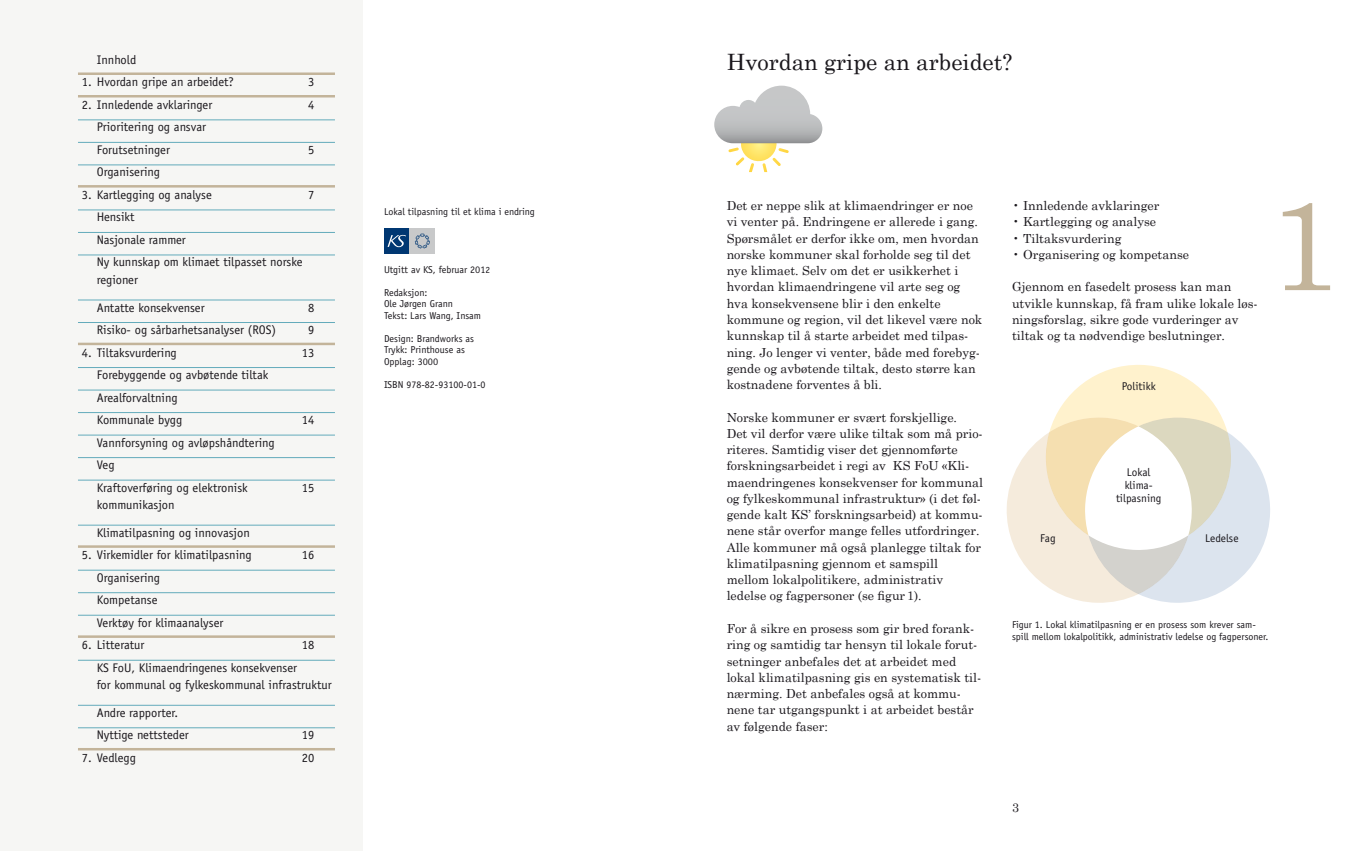
<style>
.page{position:relative;width:1347px;height:851px;background:#fff}
.page>*{position:absolute;margin:0;border:0;box-sizing:border-box;transform-origin:0 0}
.t1{font:128.38px "Century Schoolbook";color:#c3b49a}
.t2{font:22.5px "Century Schoolbook";color:#1a171c}
.t3{font:12.5px/16.2px "Century Schoolbook";color:#1a171c}
.t4{font:12.5px/22.5px "Officina Sans";color:#1a171c}
.t5{font:11.25px/12.9px "Officina Sans";color:#1a171c;text-align:center}
.t6{font:10px/11.5px "Officina Sans";color:#1a171c}
.s1{font-size:9.38px}
</style>
<div class="page">
<div style="left:0;top:0;width:363px;height:850px;background:#f6f6f4"></div>
<div style="left:384px;top:228px;width:25px;height:26px;background:#003772"></div>
<div style="left:409px;top:228px;width:26px;height:26px;background:#c8c9ca"></div>
<svg style="left:387px;top:235px;width:19px;height:12px"></svg>
<svg style="left:415px;top:233px;width:15px;height:15px"></svg>
<svg style="left:1006px;top:365px;width:264px;height:237px"></svg>
<svg style="left:714px;top:86px;width:108px;height:86px"></svg>
<hr style="left:78px;top:72px;width:257px;height:3px;background:#c3b49a">
<hr style="left:78px;top:95px;width:257px;height:2px;background:#c3b49a">
<hr style="left:78px;top:120px;width:257px;height:1px;background:#63abbb">
<hr style="left:78px;top:142px;width:257px;height:1px;background:#63abbb">
<hr style="left:78px;top:165px;width:257px;height:1px;background:#63abbb">
<hr style="left:78px;top:185px;width:257px;height:2px;background:#c3b49a">
<hr style="left:78px;top:210px;width:257px;height:1px;background:#63abbb">
<hr style="left:78px;top:232px;width:257px;height:1px;background:#63abbb">
<hr style="left:78px;top:255px;width:257px;height:1px;background:#63abbb">
<hr style="left:78px;top:300px;width:257px;height:1px;background:#63abbb">
<hr style="left:78px;top:322px;width:257px;height:1px;background:#63abbb">
<hr style="left:78px;top:342px;width:257px;height:3px;background:#c3b49a">
<hr style="left:78px;top:367px;width:257px;height:1px;background:#63abbb">
<hr style="left:78px;top:390px;width:257px;height:1px;background:#63abbb">
<hr style="left:78px;top:412px;width:257px;height:1px;background:#63abbb">
<hr style="left:78px;top:435px;width:257px;height:1px;background:#63abbb">
<hr style="left:78px;top:457px;width:257px;height:1px;background:#63abbb">
<hr style="left:78px;top:480px;width:257px;height:1px;background:#63abbb">
<hr style="left:78px;top:525px;width:257px;height:1px;background:#63abbb">
<hr style="left:78px;top:545px;width:257px;height:2px;background:#c3b49a">
<hr style="left:78px;top:570px;width:257px;height:1px;background:#63abbb">
<hr style="left:78px;top:592px;width:257px;height:1px;background:#63abbb">
<hr style="left:78px;top:615px;width:257px;height:1px;background:#63abbb">
<hr style="left:78px;top:635px;width:257px;height:2px;background:#c3b49a">
<hr style="left:78px;top:660px;width:257px;height:1px;background:#63abbb">
<hr style="left:78px;top:705px;width:257px;height:1px;background:#63abbb">
<hr style="left:78px;top:727px;width:257px;height:1px;background:#63abbb">
<hr style="left:78px;top:747px;width:257px;height:3px;background:#c3b49a">
<p class="t4" style="left:97px;top:48px;width:41px">Innhold</p>
<p class="t4" style="left:82px;top:71px;width:154px">1. Hvordan gripe an arbeidet?</p>
<p class="t4" style="left:308px;top:71px;width:8px">3</p>
<p class="t4" style="left:82px;top:93px;width:132px">2. Innledende avklaringer</p>
<p class="t4" style="left:308px;top:93px;width:8px">4</p>
<p class="t4" style="left:97px;top:116px;width:111px">Prioritering og ansvar<br>Forutsetninger</p>
<p class="t4" style="left:308px;top:138px;width:8px">5</p>
<p class="t4" style="left:97px;top:161px;width:65px">Organisering</p>
<p class="t4" style="left:82px;top:183px;width:132px">3. Kartlegging og analyse</p>
<p class="t4" style="left:308px;top:183px;width:8px">7</p>
<p class="t4" style="left:97px;top:206px;width:207px">Hensikt<br>Nasjonale rammer<br>Ny kunnskap om klimaet tilpasset norske</p>
<p class="t4" style="left:97px;top:268px;width:43px">regioner</p>
<p class="t4" style="left:97px;top:296px;width:109px">Antatte konsekvenser</p>
<p class="t4" style="left:308px;top:296px;width:8px">8</p>
<p class="t4" style="left:97px;top:318px;width:181px">Risiko- og sårbarhetsanalyser (ROS)</p>
<p class="t4" style="left:308px;top:318px;width:8px">9</p>
<p class="t4" style="left:82px;top:341px;width:97px">4. Tiltaksvurdering</p>
<p class="t4" style="left:302px;top:341px;width:14px">13</p>
<p class="t4" style="left:97px;top:363px;width:173px">Forebyggende og avbøtende tiltak<br>Arealforvaltning<br>Kommunale bygg</p>
<p class="t4" style="left:302px;top:408px;width:14px">14</p>
<p class="t4" style="left:97px;top:431px;width:179px">Vannforsyning og avløpshåndtering<br>Veg<br>Kraftoverføring og elektronisk</p>
<p class="t4" style="left:302px;top:476px;width:14px">15</p>
<p class="t4" style="left:97px;top:493px;width:79px">kommunikasjon</p>
<p class="t4" style="left:97px;top:521px;width:155px">Klimatilpasning og innovasjon</p>
<p class="t4" style="left:82px;top:543px;width:171px">5. Virkemidler for klimatilpasning</p>
<p class="t4" style="left:302px;top:543px;width:14px">16</p>
<p class="t4" style="left:97px;top:566px;width:128px">Organisering<br>Kompetanse<br>Verktøy for klimaanalyser</p>
<p class="t4" style="left:82px;top:633px;width:64px">6. Litteratur</p>
<p class="t4" style="left:302px;top:633px;width:14px">18</p>
<p class="t4" style="left:97px;top:658px;width:236px;line-height:17.5px">KS FoU, Klimaendringenes konsekvenser<br>for kommunal og fylkeskommunal infrastruktur</p>
<p class="t4" style="left:97px;top:701px;width:93px">Andre rapporter.<br>Nyttige nettsteder</p>
<p class="t4" style="left:302px;top:723px;width:14px">19</p>
<p class="t4" style="left:82px;top:746px;width:56px">7. Vedlegg</p>
<p class="t4" style="left:302px;top:746px;width:14px">20</p>
<p class="t6" style="left:384px;top:206px;width:152px">Lokal tilpasning til et klima i endring</p>
<p class="t6" style="left:384px;top:263px;width:108px">Utgitt av KS, februar 2<span class="s1">O</span>1<span class="s1">2</span></p>
<p class="t6" style="left:384px;top:286px;width:99px">Redaksjon:<br>Ole Jørgen Grann<br>Tekst: Lars Wang, Insam</p>
<p class="t6" style="left:384px;top:332px;width:92px">Design: Brandworks as<br>Trykk: Printhouse as<br>Opplag: 3<span class="s1">OOO</span></p>
<p class="t6" style="left:384px;top:378px;width:103px">ISBN 978-82-93100-01-0</p>
<h2 class="t2" style="left:726px;top:48px;width:287px">Hvordan gripe an arbeidet?</h2>
<p class="t3" style="left:726px;top:197px;width:257px">Det er neppe slik at klimaendringer er noe vi venter på. Endringene er allerede i gang.<br>Spørsmålet er derfor ikke om, men hvordan norske kommuner skal forholde seg til det nye klimaet. Selv om det er usikkerhet i hvordan klimaendringene vil arte seg og hva konsekvensene blir i den enkelte kommune og region, vil det likevel være nok kunnskap til å starte arbeidet med tilpas&shy;ning. Jo lenger vi venter, både med forebyg&shy;gende og avbøtende tiltak, desto større kan kostnadene forventes å bli.</p>
<p class="t3" style="left:726px;top:408px;width:258px">Norske kommuner er svært forskjellige.<br>Det vil derfor være ulike tiltak som må prio&shy;riteres. Samtidig viser det gjennomførte forskningsarbeidet i regi av KS FoU «Kli&shy;maendringenes konsekvenser for kommunal og fylkeskommunal infrastruktur» (i det føl&shy;gende kalt KS’ forskningsarbeid) at kommu&shy;nene står overfor mange felles utfordringer.<br>Alle kommuner må også planlegge tiltak for klimatilpasning gjennom et samspill mellom lokalpolitikere, administrativ ledelse og fagpersoner (se figur 1).</p>
<p class="t3" style="left:726px;top:620px;width:256px">For å sikre en prosess som gir bred forank&shy;ring og samtidig tar hensyn til lokale forut&shy;setninger anbefales det at arbeidet med lokal klimatilpasning gis en systematisk til&shy;nærming. Det anbefales også at kommu&shy;nene tar utgangspunkt i at arbeidet består av følgende faser:</p>
<p class="t3" style="left:1012px;top:197px;width:149px">• Innledende avklaringer</p>
<p class="t3" style="left:1012px;top:213px;width:146px">• Kartlegging og analyse</p>
<p class="t3" style="left:1012px;top:230px;width:111px">• Tiltaksvurdering</p>
<p class="t3" style="left:1012px;top:246px;width:179px">• Organisering og kompetanse</p>
<p class="t3" style="left:1012px;top:278px;width:247px">Gjennom en fasedelt prosess kan man utvikle kunnskap, få fram ulike lokale løs&shy;ningsforslag, sikre gode vurderinger av tiltak og ta nødvendige beslutninger.</p>
<p class="t5" style="left:1121px;top:379px;width:35px">Politikk</p>
<h1 class="t1" style="left:1268px;top:163px;width:73px">1</h1>
<p class="t5" style="left:1040px;top:532px;width:17px">Fag</p>
<p class="t5" style="left:1116px;top:466px;width:47px">Lokal klima&shy;tilpasning</p>
<p class="t5" style="left:1205px;top:532px;width:35px">Ledelse</p>
<p class="t6" style="left:1012px;top:619px;width:258px">Figur 1. Lokal klimatilpasning er en prosess som krever sam&shy;spill mellom lokalpolitikk, administrativ ledelse og fagpersoner.</p>
<p class="t3" style="left:1012px;top:798px;width:8px">3</p>
</div>
